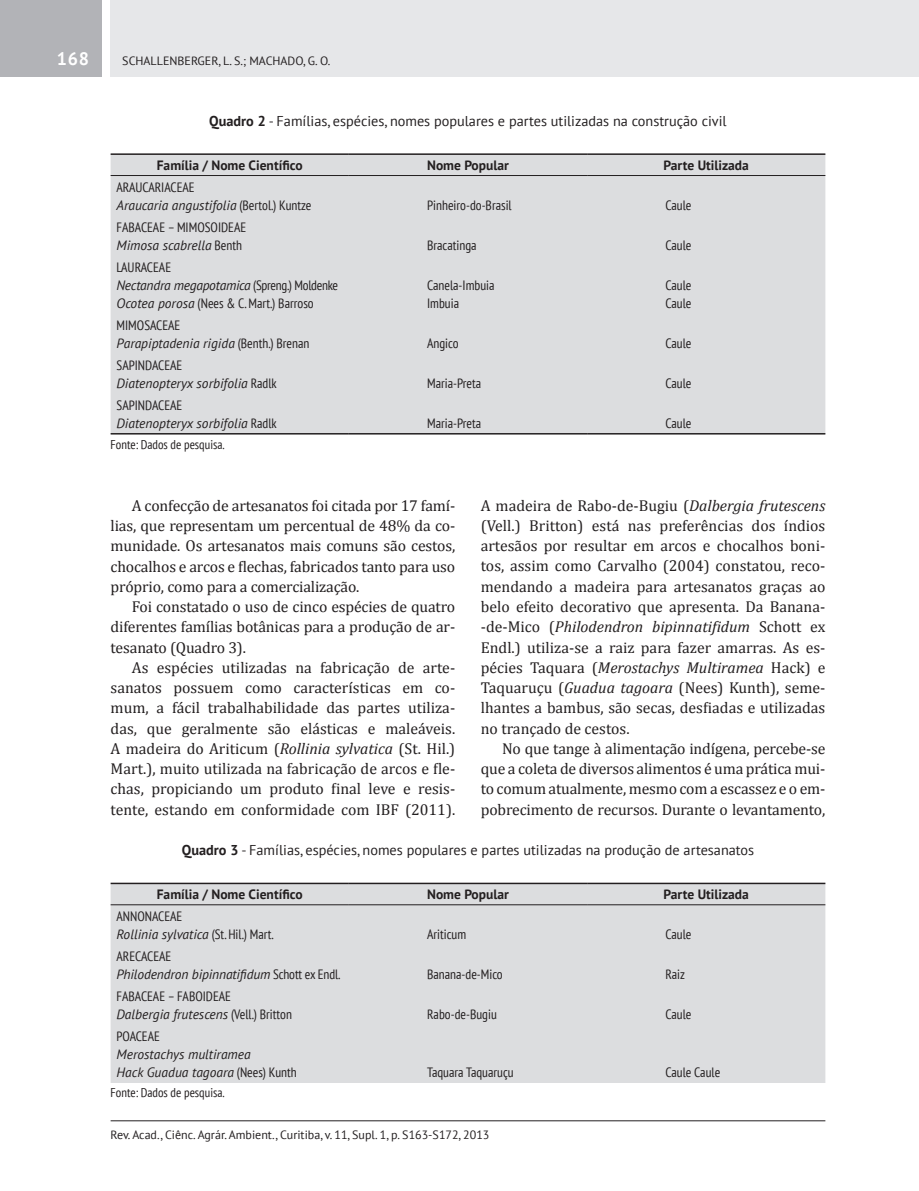
<style>
.page{position:relative;width:919px;height:1191px;background:#fff}
.page>*{position:absolute;margin:0;border:0;box-sizing:border-box;transform-origin:0 0}
.t1{font:700 18px "PT Sans";color:#fff}
.t2{font:15.75px/20.2px "Cambria";letter-spacing:-.01em;color:#231f20;text-align:justify}
.t3{font:14.25px "PT Sans";color:#231f20}
.t4{font:condensed 13.5px/18px "PT Sans";color:#231f20}
.t5{font:italic 13.5px/18px "PT Sans";color:#231f20}
.t6{font:700 13.5px "PT Sans";color:#231f20}
.t7{font:condensed 12.75px "PT Sans";color:#231f20}
.t8{font:12px "PT Sans";color:#231f20}
.s1{font-weight:700}
.s2{font-style:italic;font-stretch:normal}
.s3{font-style:normal;font-stretch:condensed}
.s4{font-style:italic}
</style>
<div class="page">
<div style="left:111px;top:0;width:807px;height:77px;background:#e6e7e9"></div>
<div style="left:0;top:0;width:102px;height:77px;background:#b2b3b7"></div>
<hr style="left:111px;top:1120px;width:714px;height:1px;background:#231f20">
<div style="left:111px;top:155px;width:714px;height:278px;background:#dcdddf"></div>
<hr style="left:111px;top:153px;width:238px;height:2px;background:#231f20">
<hr style="left:349px;top:153px;width:238px;height:2px;background:#231f20">
<hr style="left:587px;top:153px;width:238px;height:2px;background:#231f20">
<hr style="left:111px;top:175px;width:238px;height:1px;background:#231f20">
<hr style="left:349px;top:175px;width:238px;height:1px;background:#231f20">
<hr style="left:587px;top:175px;width:238px;height:1px;background:#231f20">
<hr style="left:111px;top:433px;width:238px;height:1px;background:#231f20">
<hr style="left:349px;top:433px;width:238px;height:1px;background:#231f20">
<hr style="left:587px;top:433px;width:238px;height:1px;background:#231f20">
<div style="left:111px;top:884px;width:714px;height:199px;background:#dcdddf"></div>
<hr style="left:111px;top:882px;width:238px;height:2px;background:#231f20">
<hr style="left:349px;top:882px;width:238px;height:2px;background:#231f20">
<hr style="left:587px;top:882px;width:238px;height:2px;background:#231f20">
<hr style="left:111px;top:904px;width:238px;height:1px;background:#231f20">
<hr style="left:349px;top:904px;width:238px;height:1px;background:#231f20">
<hr style="left:587px;top:904px;width:238px;height:1px;background:#231f20">
<p class="t1" style="left:57px;top:47px;width:34px">168</p>
<p class="t8" style="left:122px;top:53px;width:210px">SCHALLENBERGER, L. S.; MACHADO, G. O.</p>
<p class="t3" style="left:209px;top:112px;width:519px"><span class="s1">Quadro 2</span> - Famílias, espécies, nomes populares e partes utilizadas na construção civil</p>
<p class="t6" style="left:157px;top:156px;width:147px">Família / Nome Científico</p>
<p class="t6" style="left:427px;top:156px;width:83px">Nome Popular</p>
<p class="t6" style="left:663px;top:156px;width:87px">Parte Utilizada</p>
<p class="t4" style="left:116px;top:177px;width:196px">ARAUCARIACEAE<br><span class="s2">Araucaria angustifolia</span> (Bertol.) Kuntze</p>
<p class="t4" style="left:427px;top:195px;width:86px">Pinheiro-do-Brasil</p>
<p class="t4" style="left:665px;top:195px;width:27px">Caule</p>
<p class="t4" style="left:116px;top:218px;width:131px">FABACEAE – MIMOSOIDEAE<br><span class="s2">Mimosa scabrella</span> Benth</p>
<p class="t4" style="left:116px;top:258px;width:223px">LAURACEAE<br><span class="s2">Nectandra megapotamica</span> (Spreng.) Moldenke<br><span class="s2">Ocotea porosa</span> (Nees &amp; C. Mart.) Barroso</p>
<p class="t4" style="left:116px;top:316px;width:194px">MIMOSACEAE<br><span class="s2">Parapiptadenia rigida</span> (Benth.) Brenan</p>
<p class="t5" style="left:116px;top:356px;width:162px"><span class="s3">SAPINDACEAE<br></span>Diatenopteryx sorbifolia <span class="s3">Radlk</span></p>
<p class="t5" style="left:116px;top:396px;width:162px"><span class="s3">SAPINDACEAE<br></span>Diatenopteryx sorbifolia <span class="s3">Radlk</span></p>
<p class="t7" style="left:111px;top:436px;width:115px">Fonte: Dados de pesquisa.</p>
<p class="t4" style="left:427px;top:236px;width:51px">Bracatinga</p>
<p class="t4" style="left:665px;top:236px;width:27px">Caule</p>
<p class="t4" style="left:427px;top:276px;width:69px">Canela-Imbuia<br>Imbuia</p>
<p class="t4" style="left:665px;top:276px;width:27px">Caule<br>Caule</p>
<p class="t4" style="left:427px;top:334px;width:33px">Angico</p>
<p class="t4" style="left:665px;top:334px;width:27px">Caule</p>
<p class="t4" style="left:427px;top:374px;width:56px">Maria-Preta</p>
<p class="t4" style="left:665px;top:374px;width:27px">Caule</p>
<p class="t4" style="left:427px;top:414px;width:56px">Maria-Preta</p>
<p class="t4" style="left:665px;top:414px;width:27px">Caule</p>
<p class="t2" style="left:111px;top:495px;width:346px;text-indent:21px">A confecção de artesanatos foi citada por 17 famí&shy;lias, que representam um percentual de 48% da co&shy;munidade. Os artesanatos mais comuns são cestos, chocalhos e arcos e flechas, fabricados tanto para uso próprio, como para a comercialização.</p>
<p class="t2" style="left:111px;top:596px;width:346px;text-indent:21px">Foi constatado o uso de cinco espécies de quatro diferentes famílias botânicas para a produção de ar&shy;tesanato (Quadro 3).</p>
<p class="t2" style="left:111px;top:657px;width:346px;text-indent:21px">As espécies utilizadas na fabricação de arte&shy;sanatos possuem como características em co&shy;mum, a fácil trabalhabilidade das partes utiliza&shy;das, que geralmente são elásticas e maleáveis.<br>A madeira do Ariticum (<span class="s4">Rollinia sylvatica</span> (St. Hil.)<br>Mart.), muito utilizada na fabricação de arcos e fle&shy;chas, propiciando um produto final leve e resis&shy;tente, estando em conformidade com IBF (2011).</p>
<p class="t2" style="left:480px;top:495px;width:346px">A madeira de Rabo-de-Bugiu (<span class="s4">Dalbergia frutescens </span>(Vell.) Britton) está nas preferências dos índios artesãos por resultar em arcos e chocalhos boni&shy;tos, assim como Carvalho (2004) constatou, reco&shy;mendando a madeira para artesanatos graças ao belo efeito decorativo que apresenta. Da Banana--de-Mico (<span class="s4">Philodendron bipinnatifidum</span> Schott ex Endl.) utiliza-se a raiz para fazer amarras. As es&shy;pécies Taquara (<span class="s4">Merostachys Multiramea</span> Hack) e Taquaruçu (<span class="s4">Guadua tagoara</span> (Nees) Kunth), seme&shy;lhantes a bambus, são secas, desfiadas e utilizadas no trançado de cestos.</p>
<p class="t2" style="left:480px;top:738px;width:346px;text-indent:21px">No que tange à alimentação indígena, percebe-se que a coleta de diversos alimentos é uma prática mui&shy;to comum atualmente, mesmo com a escassez e o em&shy;pobrecimento de recursos. Durante o levantamento,</p>
<p class="t3" style="left:182px;top:841px;width:574px"><span class="s1">Quadro 3</span> - Famílias, espécies, nomes populares e partes utilizadas na produção de artesanatos</p>
<p class="t6" style="left:157px;top:885px;width:147px">Família / Nome Científico</p>
<p class="t6" style="left:427px;top:885px;width:83px">Nome Popular</p>
<p class="t6" style="left:663px;top:885px;width:87px">Parte Utilizada</p>
<p class="t4" style="left:116px;top:906px;width:159px">ANNONACEAE<br><span class="s2">Rollinia sylvatica</span> (St. Hil.) Mart.</p>
<p class="t4" style="left:427px;top:924px;width:41px">Ariticum</p>
<p class="t4" style="left:665px;top:924px;width:27px">Caule</p>
<p class="t5" style="left:116px;top:947px;width:225px"><span class="s3">ARECACEAE<br></span>Philodendron bipinnatifidum <span class="s3">Schott ex Endl.</span></p>
<p class="t4" style="left:116px;top:987px;width:177px">FABACEAE – FABOIDEAE<br><span class="s2">Dalbergia frutescens</span> (Vell.) Britton</p>
<p class="t4" style="left:116px;top:1027px;width:45px">POACEAE</p>
<p class="t5" style="left:116px;top:1045px;width:182px">Merostachys multiramea<br>Hack Guadua tagoara <span class="s3">(Nees) Kunth</span></p>
<p class="t7" style="left:111px;top:1084px;width:115px">Fonte: Dados de pesquisa.</p>
<p class="t4" style="left:427px;top:965px;width:77px">Banana-de-Mico</p>
<p class="t4" style="left:665px;top:965px;width:21px">Raiz</p>
<p class="t4" style="left:427px;top:1005px;width:71px">Rabo-de-Bugiu</p>
<p class="t4" style="left:665px;top:1005px;width:27px">Caule</p>
<p class="t4" style="left:427px;top:1063px;width:88px">Taquara Taquaruçu</p>
<p class="t4" style="left:665px;top:1063px;width:56px">Caule Caule</p>
<p class="t8" style="left:111px;top:1126px;width:380px">Rev. Acad., Ciênc. Agrár. Ambient., Curitiba, v. 11, Supl. 1, p. S163-S172, 2013</p>
</div>
